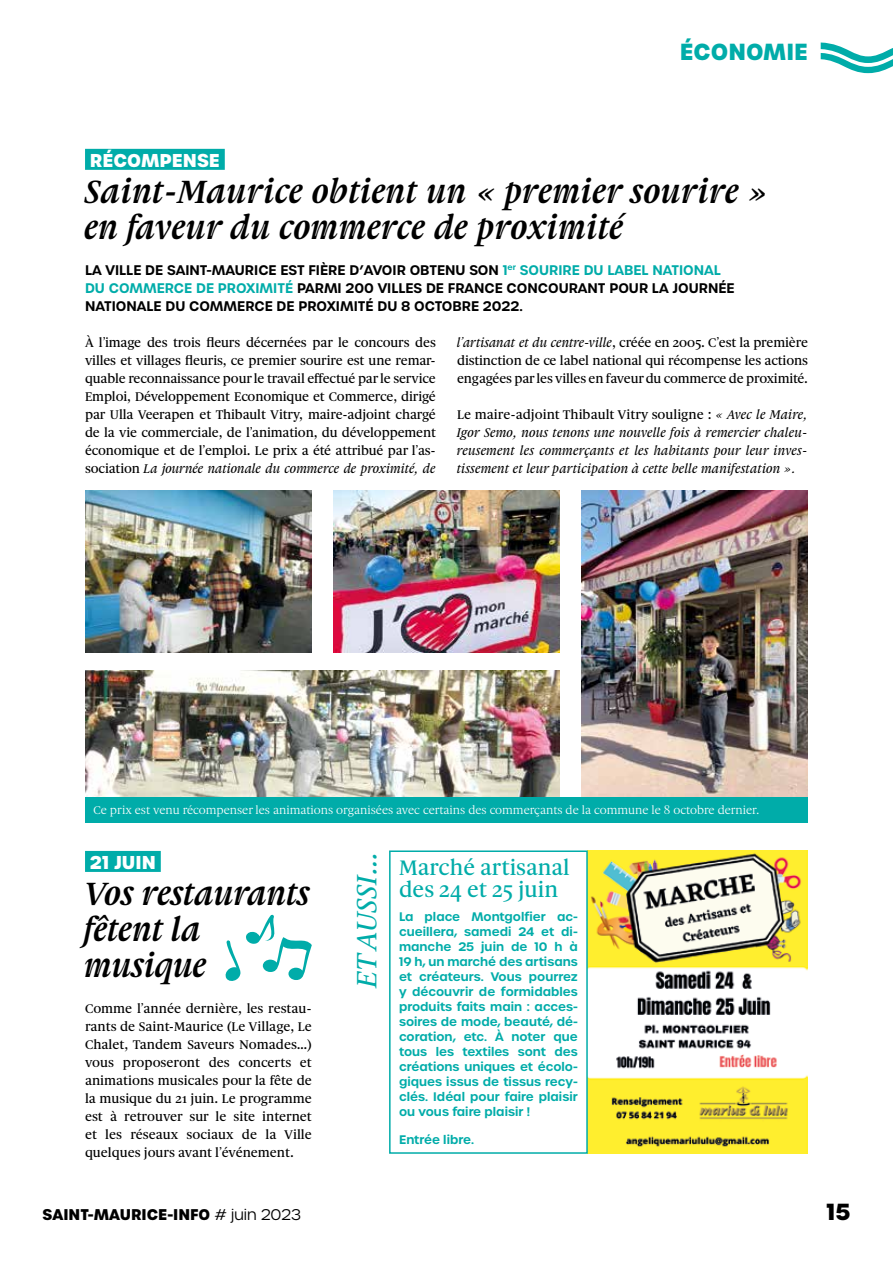
<style>
.page{position:relative;width:893px;height:1263px;background:#fff}
.page>*{position:absolute;margin:0;border:0;box-sizing:border-box;transform-origin:0 0}
.t1{font:italic 700 34.5px/36px "Gauthier FY";color:#000}
.t2{font:italic 500 30px "Gauthier FY";color:#00aca9}
.t3{font:500 22.5px/22.5px "Gauthier FY";color:#00aca9}
.t4{font:700 22.5px "Urbane";color:#00aca9}
.t5{font:700 22.5px "Urbane";color:#000}
.t6{font:700 18px "Urbane";color:#fff}
.t7{font:700 15px "Urbane";color:#000}
.t8{font:500 13.5px/18px "Gauthier FY";letter-spacing:-.01em;color:#000;text-align:justify}
.t9{font:italic 500 13.5px/18px "Gauthier FY";color:#000;text-align:justify}
.t10{font:600 13.5px/18px "Urbane";color:#000}
.t11{font:600 12px/15px "Urbane";color:#00aca9;text-align:justify}
.t12{font:12px "Gauthier FY";color:#fff}
.s1{color:#00aca9}
.s2{font-style:italic}
.s3{font-style:normal}
.s4{font-weight:300}
</style>
<div class="page">
<svg style="left:821px;top:43px;width:72px;height:30px"></svg>
<div style="left:85px;top:149px;width:140px;height:21px;background:#00aca9"></div>
<div style="left:85px;top:851px;width:76px;height:21px;background:#00aca9"></div>
<img style="left:588px;top:851px;width:220px;height:303px">
<img style="left:85px;top:671px;width:475px;height:126px">
<img style="left:581px;top:491px;width:227px;height:306px">
<img style="left:333px;top:491px;width:227px;height:162px">
<img style="left:85px;top:491px;width:227px;height:162px">
<div style="left:85px;top:797px;width:723px;height:26px;background:#00aca9"></div>
<div style="left:389px;top:850px;width:199px;height:304px;border:2px solid #00aca9"></div>
<svg style="left:225px;top:914px;width:87px;height:67px"></svg>
<h3 class="t4" style="left:680px;top:36px;width:130px">ÉCONOMIE</h3>
<h3 class="t6" style="left:90px;top:148px;width:131px">RÉCOMPENSE</h3>
<h1 class="t1" style="left:85px;top:173px;width:686px">Saint-Maurice obtient un « premier sourire » en faveur du commerce de proximité</h1>
<p class="t10" style="left:85px;top:261px;width:651px">LA VILLE DE SAINT-MAURICE EST FIÈRE D’AVOIR OBTENU SON <span class="s1">1</span><sup>er</sup> <span class="s1">SOURIRE DU LABEL NATIONAL<br>DU COMMERCE DE PROXIMITÉ</span> PARMI 200 VILLES DE FRANCE CONCOURANT POUR LA JOURNÉE<br>NATIONALE DU COMMERCE DE PROXIMITÉ DU 8 OCTOBRE 2022.</p>
<p class="t8" style="left:85px;top:333px;width:352px">À l’image des trois fleurs décernées par le concours des villes et villages fleuris, ce premier sourire est une remar&shy;quable reconnaissance pour le travail effectué par le service Emploi, Développement Economique et Commerce, dirigé par Ulla Veerapen et Thibault Vitry, maire-adjoint chargé de la vie commerciale, de l’animation, du développement économique et de l’emploi. Le prix a été attribué par l’as&shy;sociation <span class="s2">La journée nationale du commerce de proximité, de</span></p>
<p class="t8" style="left:457px;top:333px;width:352px"><span class="s2">l’artisanat et du centre-ville</span>, créée en 2005. C’est la première distinction de ce label national qui récompense les actions engagées par les villes en faveur du commerce de proximité.</p>
<p class="t9" style="left:457px;top:405px;width:352px"><span class="s3">Le maire-adjoint Thibault Vitry souligne :</span> « Avec le Maire, Igor Semo, nous tenons une nouvelle fois à remercier chaleu&shy;reusement les commerçants et les habitants pour leur inves&shy;tissement et leur participation à cette belle manifestation ».</p>
<p class="t12" style="left:94px;top:803px;width:668px">Ce prix est venu récompenser les animations organisées avec certains des commerçants de la commune le 8 octobre dernier.</p>
<h3 class="t6" style="left:90px;top:850px;width:67px">21 JUIN</h3>
<h1 class="t1" style="left:85px;top:875px;width:227px">Vos restaurants fêtent la musique</h1>
<p class="t8" style="left:85px;top:999px;width:228px">Comme l’année dernière, les restau&shy;rants de Saint-Maurice (Le Village, Le Chalet, Tandem Saveurs Nomades…) vous proposeront des concerts et animations musicales pour la fête de la musique du 21 juin. Le programme est à retrouver sur le site internet et les réseaux sociaux de la Ville quelques jours avant l’événement.</p>
<h2 class="t2" style="left:348px;top:987px;width:138px;rotate:-90deg">ET AUSSI…</h2>
<h3 class="t3" style="left:399px;top:856px;width:172px">Marché artisanal des 24 et 25 juin</h3>
<p class="t11" style="left:399px;top:909px;width:180px">La place Montgolfier ac&shy;cueillera, samedi 24 et di&shy;manche 25 juin de 10 h à 19 h, un marché des artisans et créateurs. Vous pourrez y découvrir de formidables produits faits main : acces&shy;soires de mode, beauté, dé&shy;coration, etc. À noter que tous les textiles sont des créations uniques et écolo&shy;giques issus de tissus recy&shy;clés. Idéal pour faire plaisir ou vous faire plaisir !</p>
<p class="t11" style="left:399px;top:1132px;width:76px">Entrée libre.</p>
<p class="t7" style="left:43px;top:1204px;width:260px">SAINT-MAURICE-INFO <span class="s4"># juin 2023</span></p>
<h3 class="t5" style="left:827px;top:1197px;width:25px">15</h3>
</div>
